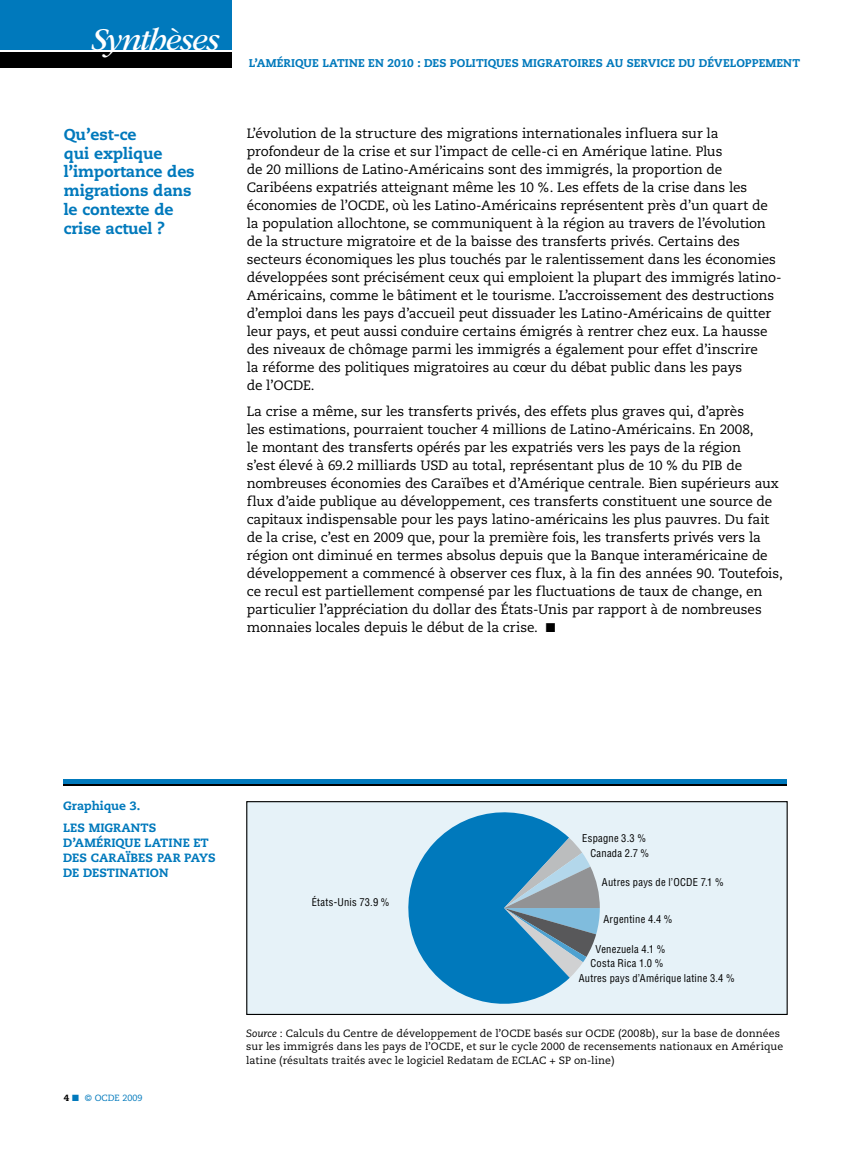
<style>
.page{position:relative;width:851px;height:1149px;background:#fff}
.page>*{position:absolute;margin:0;border:0;box-sizing:border-box;transform-origin:0 0}
.t1{font:italic 33px "ITC Garamond Std";letter-spacing:-.035em;color:#fff}
._01_Heading_2{font:800 15.75px/18.8px "Caecilia";letter-spacing:-.01em;color:#0079bc}
._00_Body{font:13.5px/18px "Caecilia";letter-spacing:-.01em;color:#000}
._03_Figure_Heading{font:800 12px/15px "Caecilia";letter-spacing:.01em;color:#0079bc}
._03_Figure_Numbering{font:800 12px "Caecilia";letter-spacing:-.01em;color:#0079bc}
.t2{font:800 11.25px "Caecilia";letter-spacing:.005em;color:#0079bc}
._03_Figure_Source{font:10.5px/13.5px "Caecilia";letter-spacing:.005em;color:#000}
.t3{font:condensed 10.5px/15px "Helvetica";letter-spacing:.025em;color:#000;text-align:right}
.t4{font:9px "Caecilia";color:#0079bc}
.s1{font-weight:800;color:#000}
.s2{font-style:italic}
</style>
<div class="page">
<div style="left:0;top:0;width:232px;height:50px;background:#0079bc"></div>
<div style="left:0;top:52px;width:232px;height:15px;background:#000"></div>
<hr style="left:850px;top:0;width:1px;height:50px;background:#0079bc">
<hr style="left:63px;top:779px;width:723px;height:4px;background:#0079bc">
<hr style="left:63px;top:784px;width:723px;height:1px;background:#000">
<div style="left:247px;top:801px;width:540px;height:213px;background:#e6f2f8"></div>
<div style="left:246px;top:800px;width:541px;height:214px;border:1px solid #000"></div>
<svg style="left:398px;top:801px;width:201px;height:203px"></svg>
<h1 class="t1" style="left:91px;top:22px;width:129px">Synthèses</h1>
<p class="_01_Heading_2" style="left:64px;top:125px;width:132px">Qu’est-ce<br>qui explique l’importance des migrations dans le contexte de crise actuel ?</p>
<p class="t2" style="left:249px;top:56px;width:552px">L’AMÉRIQUE LATINE EN 2010 : DES POLITIQUES MIGRATOIRES AU SERVICE DU DÉVELOPPEMENT</p>
<p class="_00_Body" style="left:247px;top:124px;width:536px">L’évolution de la structure des migrations internationales influera sur la profondeur de la crise et sur l’impact de celle-ci en Amérique latine. Plus<br>de 20 millions de Latino-Américains sont des immigrés, la proportion de Caribéens expatriés atteignant même les 10 %. Les effets de la crise dans les économies de l’OCDE, où les Latino-Américains représentent près d’un quart de la population allochtone, se communiquent à la région au travers de l’évolution de la structure migratoire et de la baisse des transferts privés. Certains des secteurs économiques les plus touchés par le ralentissement dans les économies développées sont précisément ceux qui emploient la plupart des immigrés latino-Américains, comme le bâtiment et le tourisme. L’accroissement des destructions d’emploi dans les pays d’accueil peut dissuader les Latino-Américains de quitter leur pays, et peut aussi conduire certains émigrés à rentrer chez eux. La hausse des niveaux de chômage parmi les immigrés a également pour effet d’inscrire<br>la réforme des politiques migratoires au cœur du débat public dans les pays<br>de l’OCDE.</p>
<p class="_00_Body" style="left:247px;top:402px;width:537px">La crise a même, sur les transferts privés, des effets plus graves qui, d’après<br>les estimations, pourraient toucher 4 millions de Latino-Américains. En 2008,<br>le montant des transferts opérés par les expatriés vers les pays de la région<br>s’est élevé à 69.2 milliards USD au total, représentant plus de 10 % du PIB de nombreuses économies des Caraïbes et d’Amérique centrale. Bien supérieurs aux flux d’aide publique au développement, ces transferts constituent une source de capitaux indispensable pour les pays latino-américains les plus pauvres. Du fait de la crise, c’est en 2009 que, pour la première fois, les transferts privés vers la région ont diminué en termes absolus depuis que la Banque interaméricaine de développement a commencé à observer ces flux, à la fin des années 90. Toutefois, ce recul est partiellement compensé par les fluctuations de taux de change, en particulier l’appréciation du dollar des États-Unis par rapport à de nombreuses monnaies locales depuis le début de la crise. ■</p>
<p class="_03_Figure_Numbering" style="left:63px;top:798px;width:79px">Graphique 3.</p>
<p class="_03_Figure_Heading" style="left:63px;top:819px;width:154px">LES MIGRANTS<br>D’AMÉRIQUE LATINE ET<br>DES CARAÏBES PAR PAYS<br>DE DESTINATION</p>
<p class="t4" style="left:64px;top:1092px;width:80px"><span class="s1">4</span> ■ © OCDE 2009</p>
<p class="t3" style="left:312px;top:894px;width:79px">États-Unis 73.9 %</p>
<p class="t3" style="left:582px;top:830px;width:69px">Espagne 3.3 %<br>Canada 2.7 %</p>
<p class="t3" style="left:602px;top:874px;width:123px">Autres pays de l’OCDE 7.1 %</p>
<p class="t3" style="left:603px;top:911px;width:71px">Argentine 4.4 %</p>
<p class="t3" style="left:595px;top:940px;width:71px">Venezuela 4.1 %</p>
<p class="t3" style="left:590px;top:955px;width:75px">Costa Rica 1.0 %</p>
<p class="t3" style="left:578px;top:970px;width:157px">Autres pays d’Amérique latine 3.4 %</p>
<p class="_03_Figure_Source" style="left:246px;top:1026px;width:538px"><span class="s2">Source</span> : Calculs du Centre de développement de l’OCDE basés sur OCDE (2008b), sur la base de données sur les immigrés dans les pays de l’OCDE, et sur le cycle 2000 de recensements nationaux en Amérique latine (résultats traités avec le logiciel Redatam de ECLAC + SP on-line)</p>
</div>
